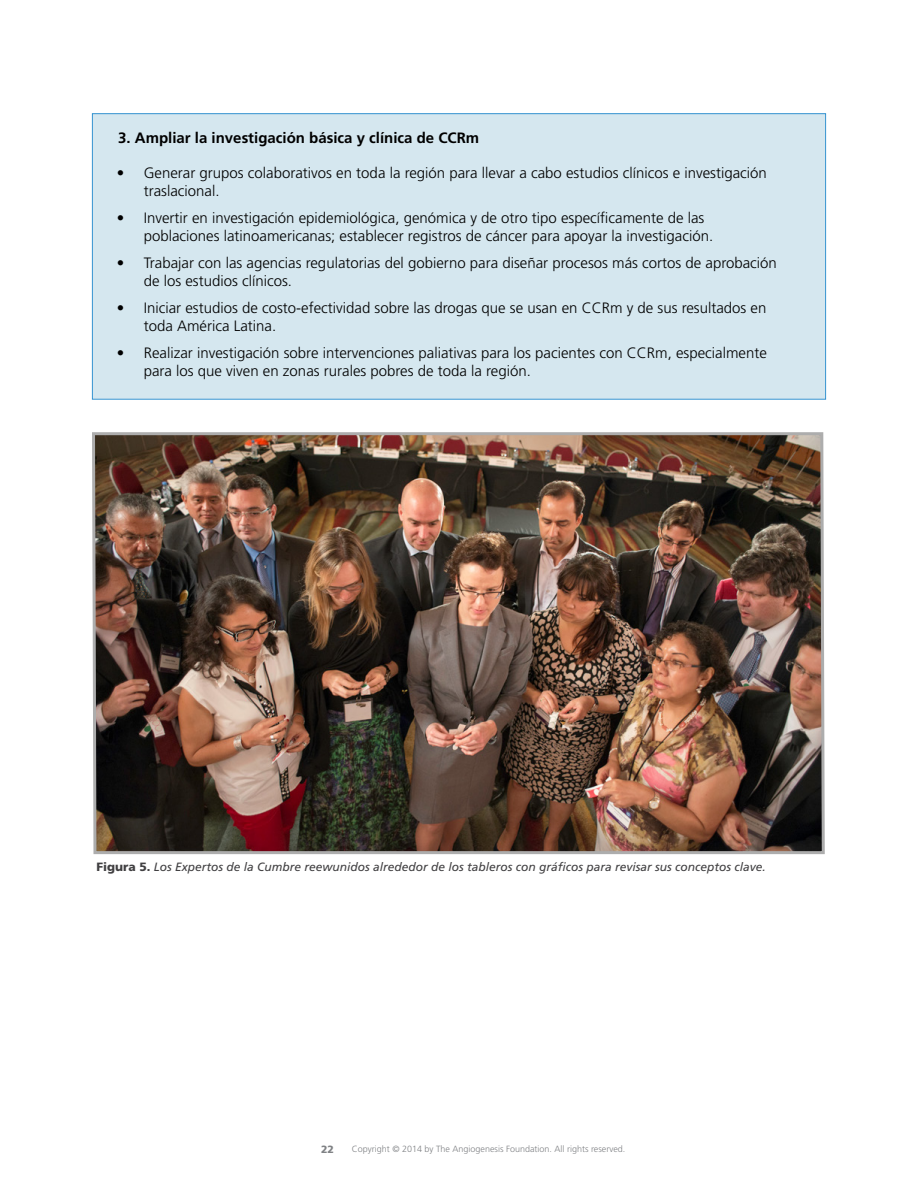
<style>
.page{position:relative;width:918px;height:1188px;background:#fff}
.page>*{position:absolute;margin:0;border:0;box-sizing:border-box;transform-origin:0 0}
.t1{font:300 15px/18px "Frutiger";color:#000}
.t2{font:700 15px "Frutiger";color:#000}
.t3{font:italic 12px "Frutiger";color:#414042}
.t4{font:900 10.5px "Frutiger";color:#808285}
.t5{font:300 9px "Frutiger";color:#808285}
.s1{font-weight:900;font-style:normal}
</style>
<div class="page">
<div style="left:92px;top:114px;width:734px;height:285px;background:#d5e7ef"></div>
<img style="left:92px;top:432px;width:733px;height:423px">
<p class="t2" style="left:118px;top:129px;width:362px">3. Ampliar la investigación básica y clínica de CCRm</p>
<p class="t1" style="left:144px;top:164px;width:625px;text-indent:-27px">• Generar grupos colaborativos en toda la región para llevar a cabo estudios clínicos e investigación traslacional.</p>
<p class="t1" style="left:144px;top:209px;width:571px;text-indent:-27px">• Invertir en investigación epidemiológica, genómica y de otro tipo específicamente de las poblaciones latinoamericanas; establecer registros de cáncer para apoyar la investigación.</p>
<p class="t1" style="left:144px;top:254px;width:635px;text-indent:-27px">• Trabajar con las agencias regulatorias del gobierno para diseñar procesos más cortos de aprobación de los estudios clínicos.</p>
<p class="t1" style="left:144px;top:299px;width:624px;text-indent:-27px">• Iniciar estudios de costo-efectividad sobre las drogas que se usan en CCRm y de sus resultados en toda América Latina.</p>
<p class="t1" style="left:144px;top:344px;width:625px;text-indent:-27px">• Realizar investigación sobre intervenciones paliativas para los pacientes con CCRm, especialmente para los que viven en zonas rurales pobres de toda la región.</p>
<p class="t3" style="left:96px;top:860px;width:671px"><span class="s1">Figura 5.</span> Los Expertos de la Cumbre reewunidos alrededor de los tableros con gráficos para revisar sus conceptos clave.</p>
<p class="t4" style="left:321px;top:1143px;width:14px">22</p>
<p class="t5" style="left:352px;top:1144px;width:275px">Copyright © 2014 by The Angiogenesis Foundation. All rights reserved.</p>
</div>
